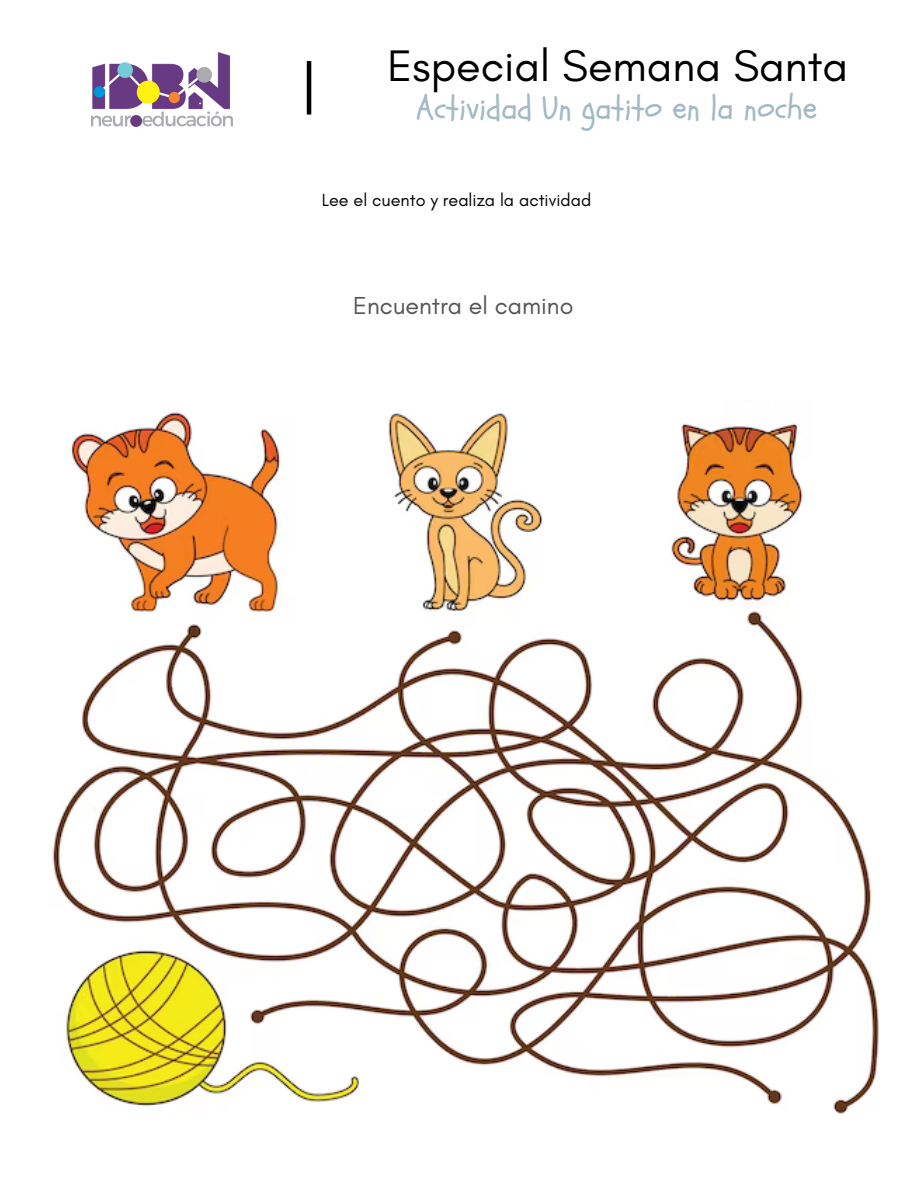
<style>
.page{position:relative;width:918px;height:1188px;background:#fff}
.page>*{position:absolute;margin:0;border:0;box-sizing:border-box;transform-origin:0 0}
.t1{font:45px "Glacial Indifference";color:#000}
.t2{font:33px "Schoolbell";color:#a3bac5}
.t3{font:25.05px "Glacial Indifference";color:#545456}
.t4{font:18px "Glacial Indifference";color:#000}
</style>
<div class="page">
<img style="left:91px;top:52px;width:142px;height:74px">
<hr style="left:307px;top:61px;width:4px;height:54px;background:#000">
<img style="left:52px;top:412px;width:828px;height:703px">
<h2 class="t1" style="left:388px;top:38px;width:462px">Especial Semana Santa</h2>
<p class="t2" style="left:416px;top:86px;width:403px">Actividad Un gatito en la noche</p>
<p class="t4" style="left:322px;top:188px;width:271px">Lee el cuento y realiza la actividad</p>
<h3 class="t3" style="left:353px;top:290px;width:222px">Encuentra el camino</h3>
</div>
